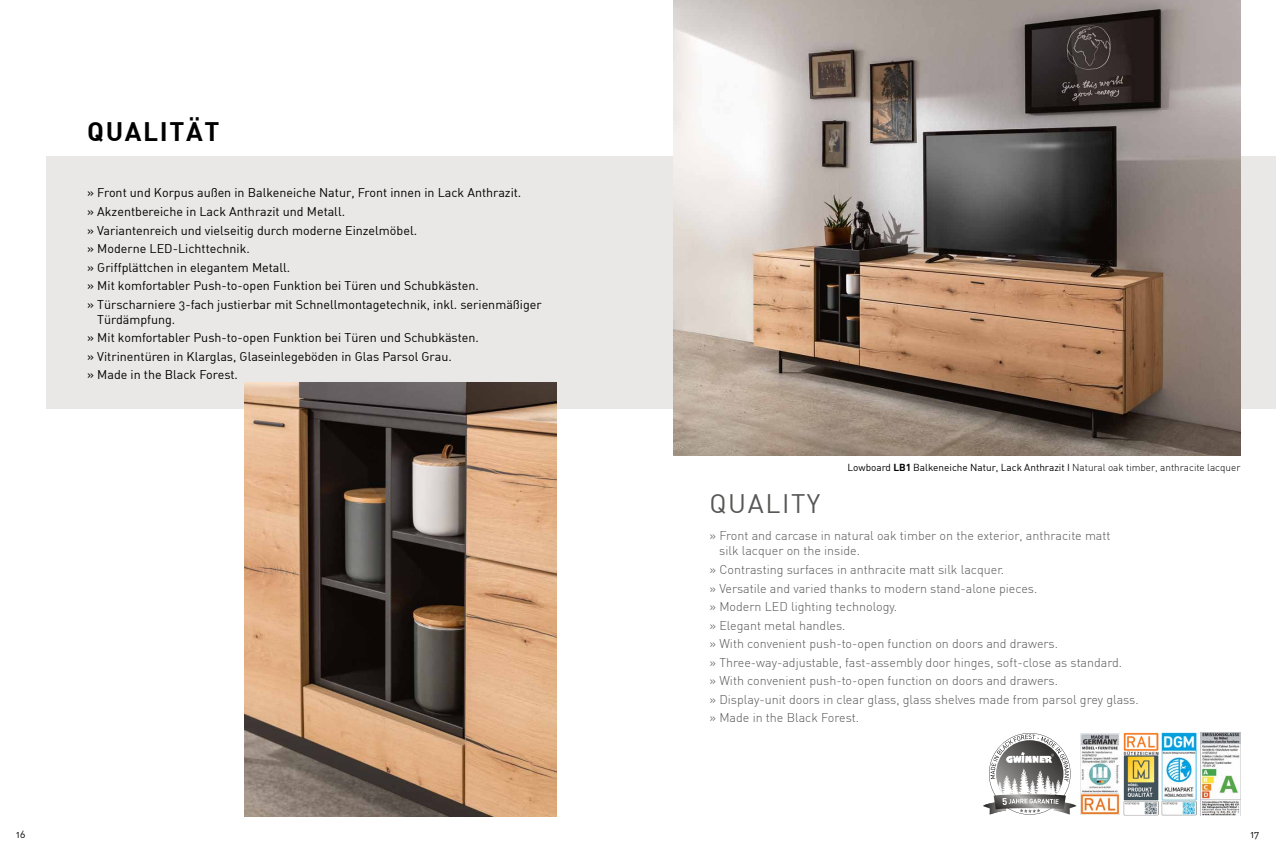
<style>
.page{position:relative;width:1276px;height:851px;background:#fff}
.page>*{position:absolute;margin:0;border:0;box-sizing:border-box;transform-origin:0 0}
.t1{font:26.25px "DIN Bold";letter-spacing:.06em;color:#000}
.t2{font:26.25px "DIN Regular Alternate";letter-spacing:.06em;color:#575756}
.t3{font:12.5px/18.5px "DIN Regular Alternate";color:#000}
.t4{font:300 12.5px/18.5px "DIN";color:#575756}
.t5{font:10px "DIN Regular Alternate";color:#000}
.s1{font-family:"DIN Bold"}
.s2{font-family:"DIN";font-weight:300}
</style>
<div class="page">
<div style="left:46px;top:156px;width:1230px;height:252px;background:#eae8e6"></div>
<img style="left:244px;top:382px;width:312px;height:433px">
<img style="left:673px;top:0;width:567px;height:455px">
<img style="left:1123px;top:732px;width:35px;height:83px">
<img style="left:1161px;top:732px;width:35px;height:83px">
<img style="left:1200px;top:732px;width:40px;height:83px">
<img style="left:1080px;top:733px;width:39px;height:81px">
<svg style="left:983px;top:733px;width:93px;height:81px"></svg>
<h1 class="t1" style="left:87px;top:114px;width:134px">QUALITÄT</h1>
<p class="t3" style="left:87px;top:183px;width:456px">» Front und Korpus außen in Balkeneiche Natur, Front innen in Lack Anthrazit.<br>» Akzentbereiche in Lack Anthrazit und Metall.<br>» Variantenreich und vielseitig durch moderne Einzelmöbel.<br>» Moderne LED-Lichttechnik.<br>» Griffplättchen in elegantem Metall.<br>» Mit komfortabler Push-to-open Funktion bei Türen und Schubkästen.<br>» Türscharniere 3-fach justierbar mit Schnellmontagetechnik, inkl. serienmäßiger</p>
<p class="t3" style="left:87px;top:310px;width:393px;text-indent:10px">Türdämpfung.<br>» Mit komfortabler Push-to-open Funktion bei Türen und Schubkästen. » Vitrinentüren in Klarglas, Glaseinlegeböden in Glas Parsol Grau.<br>» Made in the Black Forest.</p>
<p class="t5" style="left:847px;top:461px;width:394px">Lowboard <span class="s1">LB1</span> Balkeneiche Natur, Lack Anthrazit I <span class="s2">Natural oak timber, anthracite lacquer</span></p>
<h1 class="t2" style="left:709px;top:487px;width:112px">QUALITY</h1>
<p class="t4" style="left:719px;top:528px;width:393px;line-height:15px;text-indent:-10px">» Front and carcase in natural oak timber on the exterior, anthracite matt silk lacquer on the inside.</p>
<p class="t4" style="left:709px;top:560px;width:430px">» Contrasting surfaces in anthracite matt silk lacquer.<br>» Versatile and varied thanks to modern stand-alone pieces.<br>» Modern LED lighting technology.<br>» Elegant metal handles.<br>» With convenient push-to-open function on doors and drawers.<br>» Three-way-adjustable, fast-assembly door hinges, soft-close as standard.<br>» With convenient push-to-open function on doors and drawers.<br>» Display-unit doors in clear glass, glass shelves made from parsol grey glass. » Made in the Black Forest.</p>
<p class="t5" style="left:16px;top:827px;width:10px">16</p>
<p class="t5" style="left:1250px;top:827px;width:10px">17</p>
</div>
